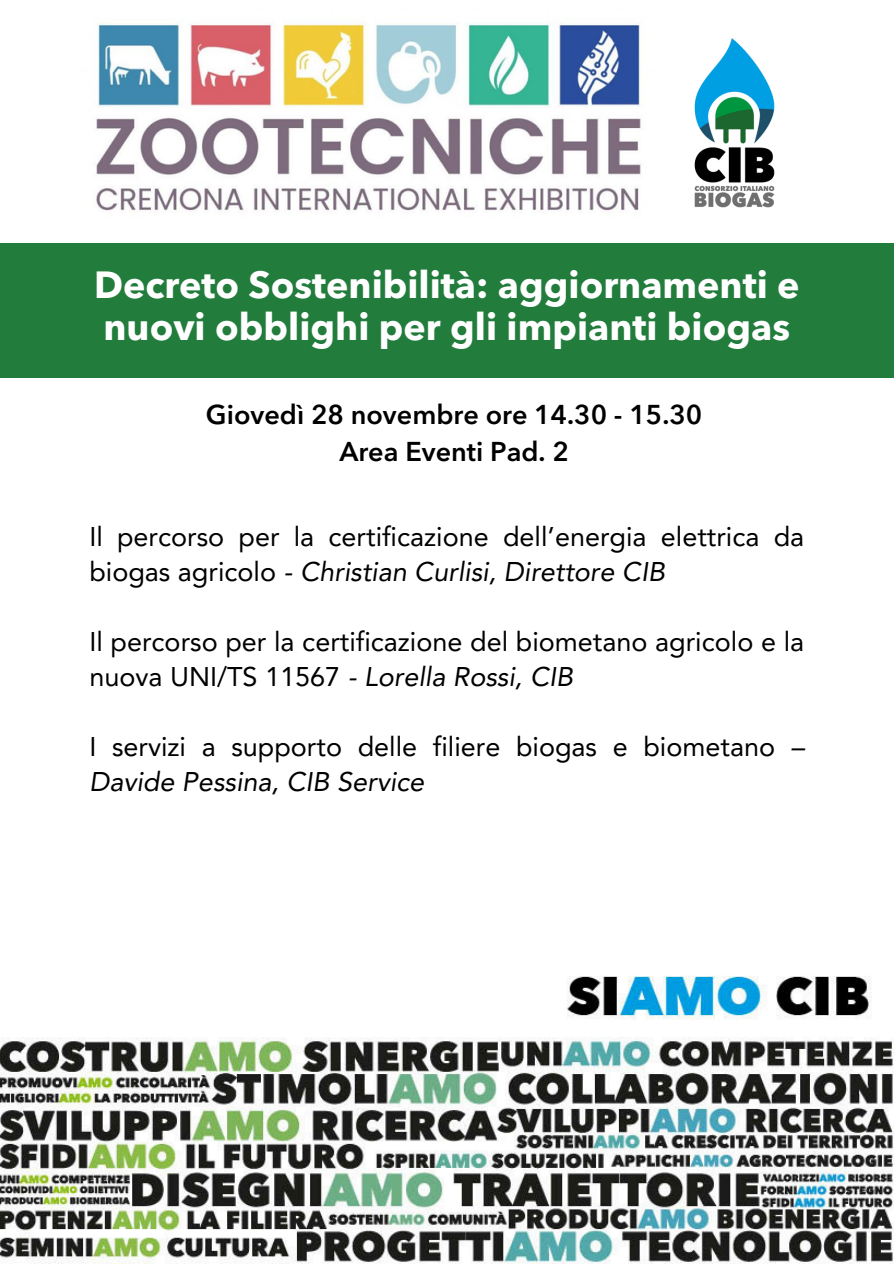
<style>
.page{position:relative;width:894px;height:1264px;background:#fff}
.page>*{position:absolute;margin:0;border:0;box-sizing:border-box;transform-origin:0 0}
.t1{font:700 37.5px/41.7px "Avenir Next LT Pro";color:#fff}
.t2{font:27px/34.8px "Avenir LT Pro";color:#000}
.t3{font:600 27px/37.2px "Avenir Next LT Pro";color:#000;text-align:center}
.s1{font-style:italic}
</style>
<div class="page">
<img style="left:0;top:975px;width:893px;height:288px">
<div style="left:0;top:909px;width:559px;height:127px;background:#fff"></div>
<div style="left:0;top:244px;width:893px;height:133px;background:#227d3d"></div>
<img style="left:96px;top:22px;width:546px;height:189px">
<img style="left:654px;top:38px;width:163px;height:206px">
<p class="t1" style="left:94px;top:268px;width:706px">Decreto Sostenibilità: aggiornamenti e nuovi obblighi per gli impianti biogas</p>
<h1 class="t3" style="left:206px;top:398px;width:497px">Giovedì 28 novembre ore 14.30 - 15.30<br>Area Eventi Pad. 2</h1>
<h2 class="t2" style="left:89px;top:522px;width:716px">Il percorso per la certificazione dell’energia elettrica da biogas agricolo <span class="s1">- Christian Curlisi, Direttore CIB</span></h2>
<p class="t2" style="left:89px;top:626px;width:716px">Il percorso per la certificazione del biometano agricolo e la nuova UNI/TS 11567 <span class="s1">- Lorella Rossi, CIB</span></p>
<p class="t2" style="left:89px;top:731px;width:716px">I servizi a supporto delle filiere biogas e biometano <span class="s1">–<br>Davide Pessina, CIB Service</span></p>
</div>
